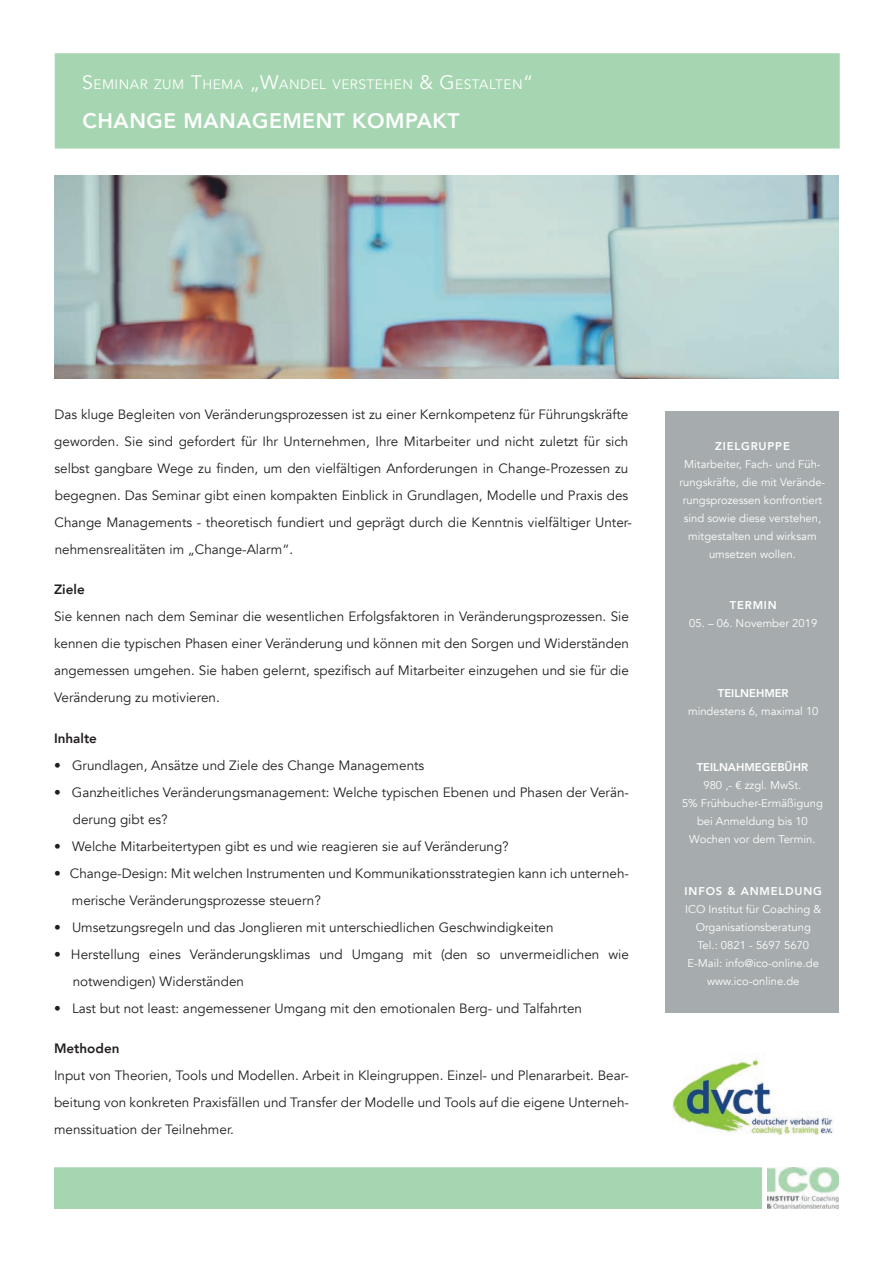
<style>
.page{position:relative;width:893px;height:1263px;background:#fff}
.page>*{position:absolute;margin:0;border:0;box-sizing:border-box;transform-origin:0 0}
.t1{font:800 21px "Avenir";letter-spacing:.025em;color:#fff}
.t2{font:13.65px "Avenir";letter-spacing:.035em;color:#fff}
.t3{font:13.5px/27px "Avenir";color:#231f20}
.t4{font:800 13.5px "Avenir";color:#231f20}
.t5{font:11.25px/18px "Avenir";color:#fff;text-align:center}
.t6{font:800 11.25px "Avenir";letter-spacing:.075em;color:#fff}
.t7{font:800 11.25px "Avenir";color:#fff}
.s1{font-size:19.5px}
.s2{font-weight:500}
</style>
<div class="page">
<div style="left:666px;top:411px;width:173px;height:602px;background:#a6acad"></div>
<div style="left:56px;top:54px;width:783px;height:94px;background:#a6d6b1"></div>
<div style="left:55px;top:53px;width:785px;height:95px;border:2px solid #a6d6b1"></div>
<div style="left:55px;top:1168px;width:706px;height:40px;background:#a6d6b1"></div>
<div style="left:54px;top:1167px;width:708px;height:42px;border:2px solid #a6d6b1"></div>
<img style="left:768px;top:1167px;width:71px;height:42px">
<img style="left:673px;top:1053px;width:161px;height:81px">
<img style="left:54px;top:176px;width:785px;height:202px">
<p class="t2" style="left:82px;top:76px;width:453px"><span class="s1">S</span>EMINAR ZUM <span class="s1">T</span>HEMA <span class="s1">„W</span>ANDEL VERSTEHEN <span class="s1">&amp; G</span>ESTALTEN<span class="s1">“</span></p>
<h1 class="t1" style="left:83px;top:104px;width:378px">CHANGE MANAGEMENT KOMPAKT</h1>
<p class="t3" style="left:54px;top:401px;width:579px">Das kluge Begleiten von Veränderungsprozessen ist zu einer Kernkompetenz für Führungskräfte geworden. Sie sind gefordert für Ihr Unternehmen, Ihre Mitarbeiter und nicht zuletzt für sich selbst gangbare Wege zu finden, um den vielfältigen Anforderungen in Change-Prozessen zu begegnen. Das Seminar gibt einen kompakten Einblick in Grundlagen, Modelle und Praxis des Change Managements - theoretisch fundiert und geprägt durch die Kenntnis vielfältiger Unter&shy;nehmensrealitäten im „Change-Alarm“.</p>
<p class="t4" style="left:54px;top:579px;width:32px">Ziele</p>
<p class="t3" style="left:54px;top:603px;width:576px;text-align:justify">Sie kennen nach dem Seminar die wesentlichen Erfolgsfaktoren in Veränderungsprozessen. Sie kennen die typischen Phasen einer Veränderung und können mit den Sorgen und Widerständen angemessen umgehen. Sie haben gelernt, spezifisch auf Mitarbeiter einzugehen und sie für die Veränderung zu motivieren.</p>
<p class="t4" style="left:54px;top:727px;width:45px">Inhalte</p>
<p class="t3" style="left:54px;top:752px;width:372px">• Grundlagen, Ansätze und Ziele des Change Managements</p>
<p class="t3" style="left:73px;top:779px;width:558px;text-indent:-19px">• Ganzheitliches Veränderungsmanagement: Welche typischen Ebenen und Phasen der Verän&shy;derung gibt es?</p>
<p class="t3" style="left:54px;top:833px;width:456px"><span class="s2">•</span> Welche Mitarbeitertypen gibt es und wie reagieren sie auf Veränderung?</p>
<p class="t3" style="left:72px;top:860px;width:559px;text-indent:-18px"><span class="s2">•</span> Change-Design: Mit welchen Instrumenten und Kommunikationsstrategien kann ich unterneh&shy;merische Veränderungsprozesse steuern?</p>
<p class="t3" style="left:54px;top:914px;width:501px"><span class="s2">•</span> Umsetzungsregeln und das Jonglieren mit unterschiedlichen Geschwindigkeiten</p>
<p class="t3" style="left:73px;top:941px;width:558px;text-indent:-19px"><span class="s2">•</span> Herstellung eines Veränderungsklimas und Umgang mit (den so unvermeidlichen wie notwendigen) Widerständen</p>
<p class="t3" style="left:54px;top:995px;width:530px"><span class="s2">•</span> Last but not least: angemessener Umgang mit den emotionalen Berg- und Talfahrten</p>
<p class="t4" style="left:54px;top:1038px;width:67px">Methoden</p>
<p class="t3" style="left:54px;top:1062px;width:576px;text-align:justify">Input von Theorien, Tools und Modellen. Arbeit in Kleingruppen. Einzel- und Plenararbeit. Bear&shy;beitung von konkreten Praxisfällen und Transfer der Modelle und Tools auf die eigene Unterneh&shy;menssituation der Teilnehmer.</p>
<p class="t6" style="left:715px;top:437px;width:76px">ZIELGRUPPE</p>
<p class="t5" style="left:679px;top:455px;width:147px">Mitarbeiter, Fach- und Füh&shy;rungskräfte, die mit Verände&shy;rungsprozessen konfrontiert sind sowie diese verstehen, mitgestalten und wirksam umsetzen wollen.</p>
<p class="t6" style="left:730px;top:596px;width:49px">TERMIN</p>
<p class="t5" style="left:689px;top:614px;width:129px">05. – 06. November 2019</p>
<p class="t7" style="left:718px;top:685px;width:72px">TEILNEHMER</p>
<p class="t5" style="left:688px;top:703px;width:132px">mindestens 6, maximal 10</p>
<p class="t7" style="left:697px;top:758px;width:113px">TEILNAHMEGEBÜHR</p>
<p class="t5" style="left:682px;top:776px;width:142px">980 ,- € zzgl. MwSt.<br>5% Frühbucher-Ermäßigung bei Anmeldung bis 10<br>Wochen vor dem Termin.</p>
<p class="t6" style="left:685px;top:882px;width:139px">INFOS &amp; ANMELDUNG</p>
<p class="t5" style="left:685px;top:900px;width:138px">ICO Institut für Coaching &amp;<br>Organisationsberatung<br>Tel.: 0821 - 5697 5670<br>E-Mail: info@ico-online.de www.ico-online.de</p>
</div>
